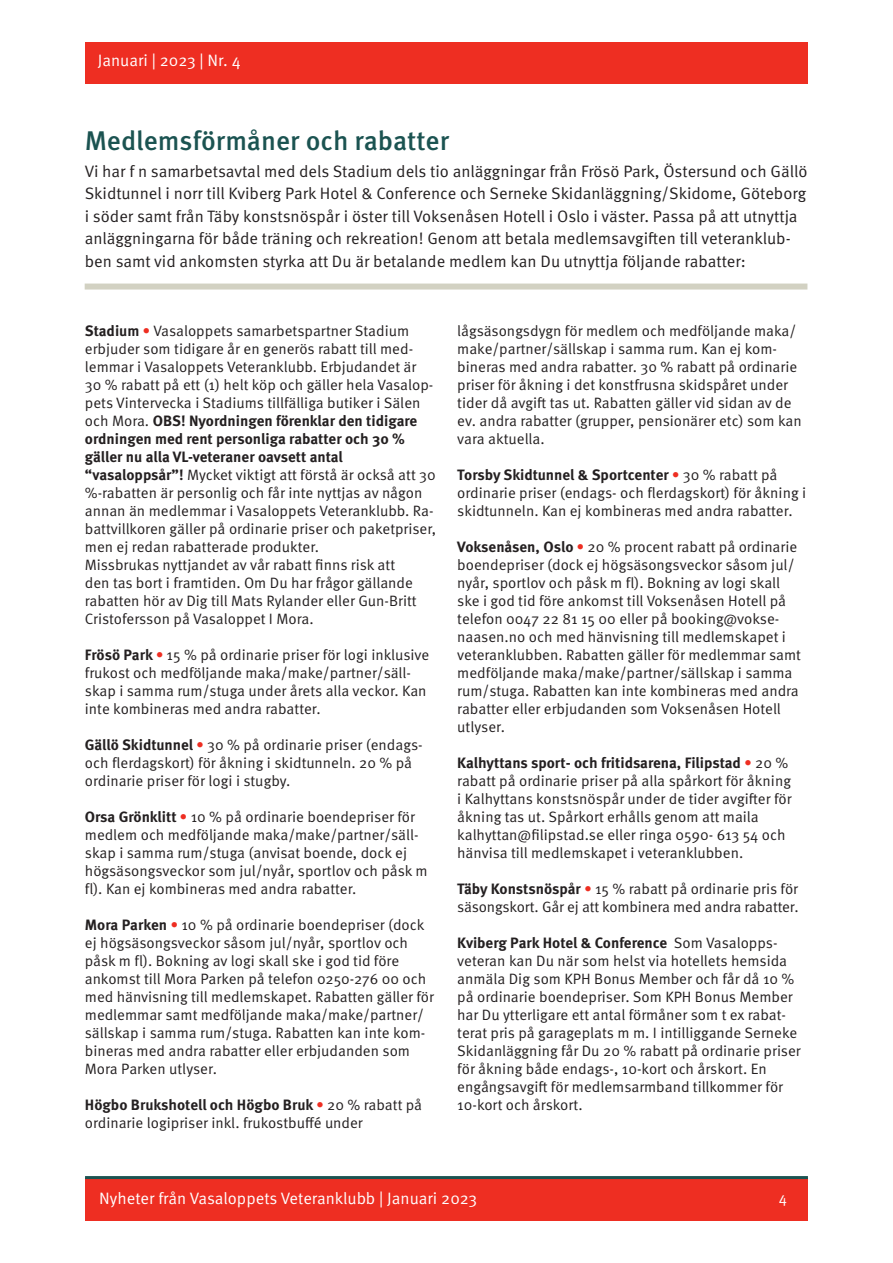
<style>
.page{position:relative;width:893px;height:1263px;background:#fff}
.page>*{position:absolute;margin:0;border:0;box-sizing:border-box;transform-origin:0 0}
.t1{font:500 27px "Meta OT";color:#1b5351}
.t2{font:16.5px/22.5px "Meta OT Norm";color:#231f20}
.t3{font:16.5px "Meta OT Norm";color:#fff}
.t4{font:15px/18px "Meta OT Norm";color:#231f20}
.t5{font:700 15px/18px "Meta OT";color:#231f20}
.t6{font:15px "Meta OT Norm";color:#fff}
.s1{font-family:"Meta OT";font-weight:700}
.s2{font-family:"Meta OT";font-weight:700;color:#ee2e22}
.s3{font-family:"Meta OT Norm";font-weight:400}
.s4{color:#ee2e22}
</style>
<div class="page">
<div style="left:85px;top:1178px;width:723px;height:42px;background:#ee2e22"></div>
<hr style="left:85px;top:1176px;width:723px;height:3px;background:#1b5351">
<div style="left:85px;top:43px;width:722px;height:41px;background:#ee2e22"></div>
<div style="left:85px;top:284px;width:722px;height:6px;background:#d2d1c2"></div>
<p class="t3" style="left:98px;top:50px;width:144px">Januari | 2023 | Nr. 4</p>
<h1 class="t1" style="left:85px;top:125px;width:366px">Medlemsförmåner och rabatter</h1>
<p class="t2" style="left:85px;top:160px;width:724px">Vi har f n samarbetsavtal med dels Stadium dels tio anläggningar från Frösö Park, Östersund och Gällö Skidtunnel i norr till Kviberg Park Hotel &amp; Conference och Serneke Skidanläggning/Skidome, Göteborg i söder samt från Täby konstsnöspår i öster till Voksenåsen Hotell i Oslo i väster. Passa på att utnyttja anläggningarna för både träning och rekreation! Genom att betala medlemsavgiften till veteranklub&shy;ben samt vid ankomsten styrka att Du är betalande medlem kan Du utnyttja följande rabatter:</p>
<p class="t4" style="left:85px;top:322px;width:350px"><span class="s1">Stadium</span> <span class="s2">•</span> Vasaloppets samarbetspartner Stadium erbjuder som tidigare år en generös rabatt till med&shy;lemmar i Vasaloppets Veteranklubb. Erbjudandet är 30 % rabatt på ett (1) helt köp och gäller hela Vasalop&shy;pets Vintervecka i Stadiums tillfälliga butiker i Sälen</p>
<p class="t5" style="left:85px;top:412px;width:334px"><span class="s3">och Mora.</span> OBS! Nyordningen förenklar den tidigare ordningen med rent personliga rabatter och 30 % gäller nu alla VL-veteraner oavsett antal</p>
<p class="t4" style="left:85px;top:466px;width:353px"><span class="s1">“vasaloppsår”!</span> Mycket viktigt att förstå är också att 30 %-rabatten är personlig och får inte nyttjas av någon annan än medlemmar i Vasaloppets Veteranklubb. Ra&shy;battvillkoren gäller på ordinarie priser och paketpriser, men ej redan rabatterade produkter.<br>Missbrukas nyttjandet av vår rabatt finns risk att<br>den tas bort i framtiden. Om Du har frågor gällande rabatten hör av Dig till Mats Rylander eller Gun-Britt Cristofersson på Vasaloppet I Mora.</p>
<p class="t4" style="left:85px;top:646px;width:346px"><span class="s1">Frösö Park</span> <span class="s2">•</span> 15 % på ordinarie priser för logi inklusive frukost och medföljande maka/make/partner/säll&shy;skap i samma rum/stuga under årets alla veckor. Kan inte kombineras med andra rabatter.</p>
<p class="t4" style="left:85px;top:736px;width:339px"><span class="s1">Gällö Skidtunnel</span> <span class="s2">•</span> 30 % på ordinarie priser (endags&shy;och flerdagskort) för åkning i skidtunneln. 20 % på ordinarie priser för logi i stugby.</p>
<p class="t4" style="left:85px;top:808px;width:344px"><span class="s1">Orsa Grönklitt</span> <span class="s2">•</span> 10 % på ordinarie boendepriser för medlem och medföljande maka/make/partner/säll&shy;skap i samma rum/stuga (anvisat boende, dock ej högsäsongsveckor som jul/nyår, sportlov och påsk m fl). Kan ej kombineras med andra rabatter.</p>
<p class="t4" style="left:85px;top:916px;width:351px"><span class="s1">Mora Parken</span> <span class="s2">•</span> 10 % på ordinarie boendepriser (dock ej högsäsongsveckor såsom jul/nyår, sportlov och påsk m fl). Bokning av logi skall ske i god tid före ankomst till Mora Parken på telefon 0250-276 00 och med hänvisning till medlemskapet. Rabatten gäller för medlemmar samt medföljande maka/make/partner/ sällskap i samma rum/stuga. Rabatten kan inte kom&shy;bineras med andra rabatter eller erbjudanden som Mora Parken utlyser.</p>
<p class="t5" style="left:85px;top:1096px;width:339px">Högbo Brukshotell och Högbo Bruk <span class="s4">•</span> <span class="s3">20 % rabatt på</span></p>
<p class="t4" style="left:85px;top:1114px;width:279px">ordinarie logipriser inkl. frukostbuffé under</p>
<p class="t4" style="left:457px;top:322px;width:346px">lågsäsongsdygn för medlem och medföljande maka/ make/partner/sällskap i samma rum. Kan ej kom&shy;bineras med andra rabatter. 30 % rabatt på ordinarie priser för åkning i det konstfrusna skidspåret under tider då avgift tas ut. Rabatten gäller vid sidan av de ev. andra rabatter (grupper, pensionärer etc) som kan vara aktuella.</p>
<p class="t5" style="left:457px;top:466px;width:322px">Torsby Skidtunnel &amp; Sportcenter <span class="s4">•</span> <span class="s3">30 % rabatt på</span></p>
<p class="t4" style="left:457px;top:484px;width:350px">ordinarie priser (endags- och flerdagskort) för åkning i skidtunneln. Kan ej kombineras med andra rabatter.</p>
<p class="t4" style="left:457px;top:538px;width:345px"><span class="s1">Voksenåsen, Oslo</span> <span class="s2">•</span> 20 % procent rabatt på ordinarie boendepriser (dock ej högsäsongsveckor såsom jul/ nyår, sportlov och påsk m fl). Bokning av logi skall ske i god tid före ankomst till Voksenåsen Hotell på telefon 0047 22 81 15 00 eller på booking@vokse&shy;naasen.no och med hänvisning till medlemskapet i veteranklubben. Rabatten gäller för medlemmar samt medföljande maka/make/partner/sällskap i samma rum/stuga. Rabatten kan inte kombineras med andra rabatter eller erbjudanden som Voksenåsen Hotell utlyser.</p>
<p class="t5" style="left:457px;top:754px;width:333px">Kalhyttans sport- och fritidsarena, Filipstad <span class="s4">•</span> <span class="s3">20 %</span></p>
<p class="t4" style="left:457px;top:772px;width:336px">rabatt på ordinarie priser på alla spårkort för åkning i Kalhyttans konstsnöspår under de tider avgifter för åkning tas ut. Spårkort erhålls genom att maila kalhyttan@filipstad.se eller ringa 0590- 613 54 och hänvisa till medlemskapet i veteranklubben.</p>
<p class="t4" style="left:457px;top:880px;width:343px"><span class="s1">Täby Konstsnöspår</span> <span class="s2">•</span> 15 % rabatt på ordinarie pris för säsongskort. Går ej att kombinera med andra rabatter.</p>
<p class="t5" style="left:457px;top:934px;width:322px">Kviberg Park Hotel &amp; Conference <span class="s3">Som Vasalopps-</span></p>
<p class="t4" style="left:457px;top:952px;width:345px">veteran kan Du när som helst via hotellets hemsida anmäla Dig som KPH Bonus Member och får då 10 % på ordinarie boendepriser. Som KPH Bonus Member har Du ytterligare ett antal förmåner som t ex rabat&shy;terat pris på garageplats m m. I intilliggande Serneke Skidanläggning får Du 20 % rabatt på ordinarie priser för åkning både endags-, 10-kort och årskort. En engångsavgift för medlemsarmband tillkommer för 10-kort och årskort.</p>
<p class="t3" style="left:99px;top:1189px;width:379px">Nyheter från Vasaloppets Veteranklubb | Januari 2023</p>
<p class="t6" style="left:779px;top:1189px;width:10px">4</p>
</div>
